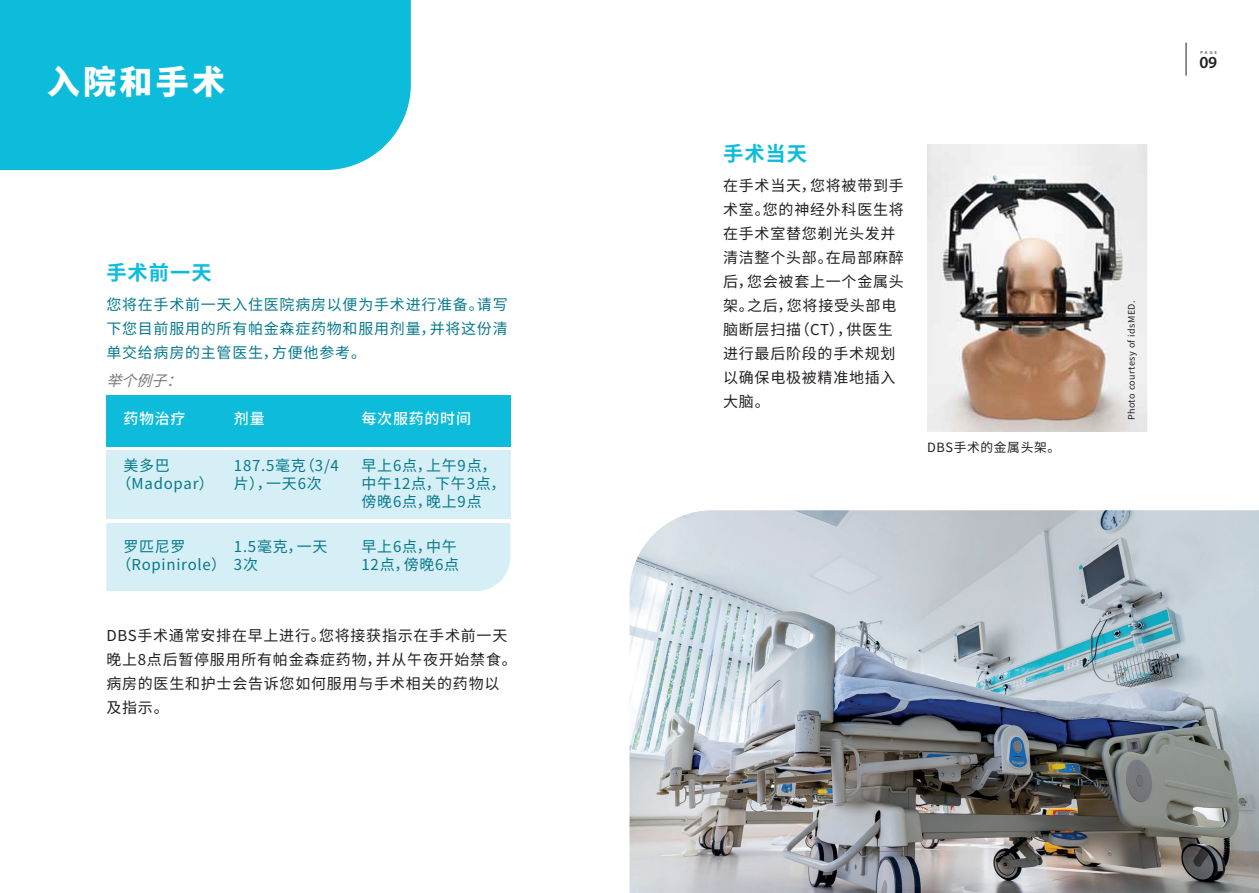
<style>
.page{position:relative;width:1259px;height:893px;background:#fff}
.page>*{position:absolute;margin:0;border:0;box-sizing:border-box;transform-origin:0 0}
.t1{font:900 33px "Noto Sans CJ Ksc";letter-spacing:.1em;color:#fff}
.t2{font:700 20.25px "Noto Sans CJ Ksc";letter-spacing:.05em;color:#0dbcda}
.t3{font:600 16.8px "Myriad Pro";color:#231f20}
.t4{font:15px/24px "Noto Sans CJ Ksc";letter-spacing:.05em;color:#231f20}
.t5{font:15px/18px "Noto Sans CJ Ksc";letter-spacing:.05em;color:#06798c}
.t6{font:500 15px "Noto Sans CJ Ksc";letter-spacing:.05em;color:#fff}
.t7{font:italic 15px "Noto Sans CJ Ksc";color:#7c7879}
.t8{font:12.75px "Noto Sans CJ Ksc";letter-spacing:.05em;color:#231f20}
.t9{font:9px "Noto Sans CJ Ksc";letter-spacing:.05em;color:#231f20}
.t10{font:4.5px "Myriad Pro";color:#231f20}
</style>
<div class="page">
<div style="left:106px;top:451px;width:404px;height:68px;background:#d6eff6"></div>
<div style="left:106px;top:523px;width:404px;height:68px;background:#d6eff6"></div>
<div style="left:106px;top:395px;width:404px;height:51px;background:#0dbcda"></div>
<img style="left:927px;top:145px;width:220px;height:287px">
<div style="left:0;top:0;width:411px;height:170px;background:#0dbcda"></div>
<hr style="left:1185px;top:43px;width:1px;height:33px;background:#231f20">
<img style="left:629px;top:510px;width:630px;height:383px">
<p class="t1" style="left:47px;top:64px;width:180px">入院和手术</p>
<p class="t2" style="left:106px;top:261px;width:107px">手术前一天</p>
<p class="t5" style="left:106px;top:292px;width:403px;line-height:24px;text-align:justify">您将在手术前一天入住医院病房以便为手术进行准备。请写下您目前服用的所有帕金森症药物和服用剂量，并将这份清单交给病房的主管医生，方便他参考。</p>
<p class="t7" style="left:106px;top:372px;width:88px">举个例子：</p>
<p class="t6" style="left:123px;top:410px;width:64px">药物治疗</p>
<p class="t5" style="left:123px;top:457px;width:48px">美多巴</p>
<p class="t5" style="left:116px;top:475px;width:99px">（Madopar）</p>
<p class="t5" style="left:116px;top:538px;width:111px;text-indent:7px">罗匹尼罗（Ropinirole）</p>
<p class="t6" style="left:234px;top:410px;width:32px">剂量</p>
<p class="t6" style="left:361px;top:410px;width:111px">每次服药的时间</p>
<p class="t5" style="left:234px;top:457px;width:107px">187.5毫克（3/4片），一天6次</p>
<p class="t5" style="left:234px;top:538px;width:95px">1.5毫克，一天<br>3次</p>
<p class="t5" style="left:361px;top:457px;width:146px">早上6点，上午9点，中午12点，下午3点，傍晚6点，晚上9点</p>
<p class="t5" style="left:361px;top:538px;width:99px">早上6点，中午<br>12点，傍晚6点</p>
<p class="t4" style="left:106px;top:624px;width:412px">DBS手术通常安排在早上进行。您将接获指示在手术前一天晚上8点后暂停服用所有帕金森症药物，并从午夜开始禁食。病房的医生和护士会告诉您如何服用与手术相关的药物以及指示。</p>
<p class="t2" style="left:723px;top:142px;width:86px">手术当天</p>
<p class="t4" style="left:723px;top:173px;width:182px">在手术当天，您将被带到手术室。您的神经外科医生将在手术室替您剃光头发并清洁整个头部。在局部麻醉后，您会被套上一个金属头架。之后，您将接受头部电脑断层扫描（CT），供医生进行最后阶段的手术规划以确保电极被精准地插入大脑。</p>
<p class="t8" style="left:927px;top:440px;width:135px">DBS手术的金属头架。</p>
<p class="t10" style="left:1200px;top:49px;width:18px">PAGE</p>
<p class="t3" style="left:1199px;top:52px;width:19px">09</p>
<p class="t9" style="left:1126px;top:420px;width:121px;rotate:-90deg">Photo courtesy of idsMED.</p>
</div>
